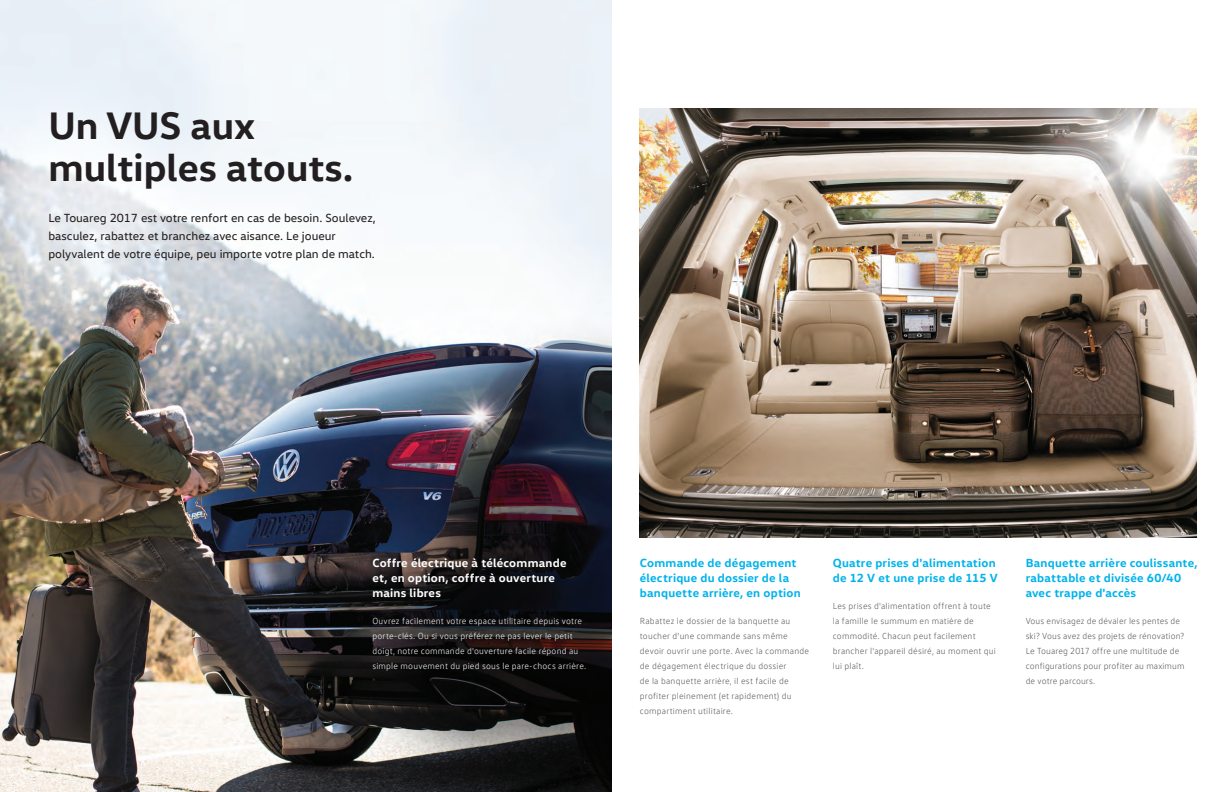
<style>
.page{position:relative;width:1224px;height:792px;background:#fff}
.page>*{position:absolute;margin:0;border:0;box-sizing:border-box;transform-origin:0 0}
.t1{font:700 39px/42px "VW Head";color:#231f20}
.t2{font:700 12px/15px "VW Head";letter-spacing:.02em;color:#00b2eb}
.t3{font:12px/18px "VW Head";color:#231f20}
.t4{font:700 12px/15px "VW Head";letter-spacing:.02em;color:#fff}
.t5{font:300 9px/15px "VW Text";letter-spacing:.02em;color:#57585a}
.t6{font:300 9px/15px "VW Text";letter-spacing:.02em;color:#fff}
</style>
<div class="page">
<img style="left:0;top:0;width:612px;height:792px">
<img style="left:640px;top:108px;width:556px;height:429px">
<h1 class="t1" style="left:48px;top:103px;width:307px">Un VUS aux multiples atouts.</h1>
<h2 class="t3" style="left:48px;top:208px;width:329px">Le Touareg 2017 est votre renfort en cas de besoin. Soulevez, basculez, rabattez et branchez avec aisance. Le joueur polyvalent de votre équipe, peu importe votre plan de match.</h2>
<h2 class="t4" style="left:372px;top:555px;width:196px">Coffre électrique à télécommande et, en option, coffre à ouverture mains libres</h2>
<p class="t6" style="left:372px;top:613px;width:215px">Ouvrez facilement votre espace utilitaire depuis votre porte-clés. Ou si vous préférez ne pas lever le petit doigt, notre commande d'ouverture facile répond au simple mouvement du pied sous le pare-chocs arrière.</p>
<h2 class="t2" style="left:640px;top:555px;width:162px">Commande de dégagement électrique du dossier de la banquette arrière, en option</h2>
<p class="t5" style="left:640px;top:613px;width:171px">Rabattez le dossier de la banquette au toucher d'une commande sans même devoir ouvrir une porte. Avec la commande de dégagement électrique du dossier<br>de la banquette arrière, il est facile de profiter pleinement (et rapidement) du compartiment utilitaire.</p>
<h2 class="t2" style="left:833px;top:555px;width:166px">Quatre prises d'alimentation de 12 V et une prise de 115 V</h2>
<p class="t5" style="left:833px;top:598px;width:165px">Les prises d'alimentation offrent à toute la famille le summum en matière de commodité. Chacun peut facilement brancher l'appareil désiré, au moment qui lui plaît.</p>
<h2 class="t2" style="left:1026px;top:555px;width:173px">Banquette arrière coulissante, rabattable et divisée 60/40 avec trappe d'accès</h2>
<p class="t5" style="left:1026px;top:613px;width:160px">Vous envisagez de dévaler les pentes de ski? Vous avez des projets de rénovation?<br>Le Touareg 2017 offre une multitude de configurations pour profiter au maximum de votre parcours.</p>
</div>
